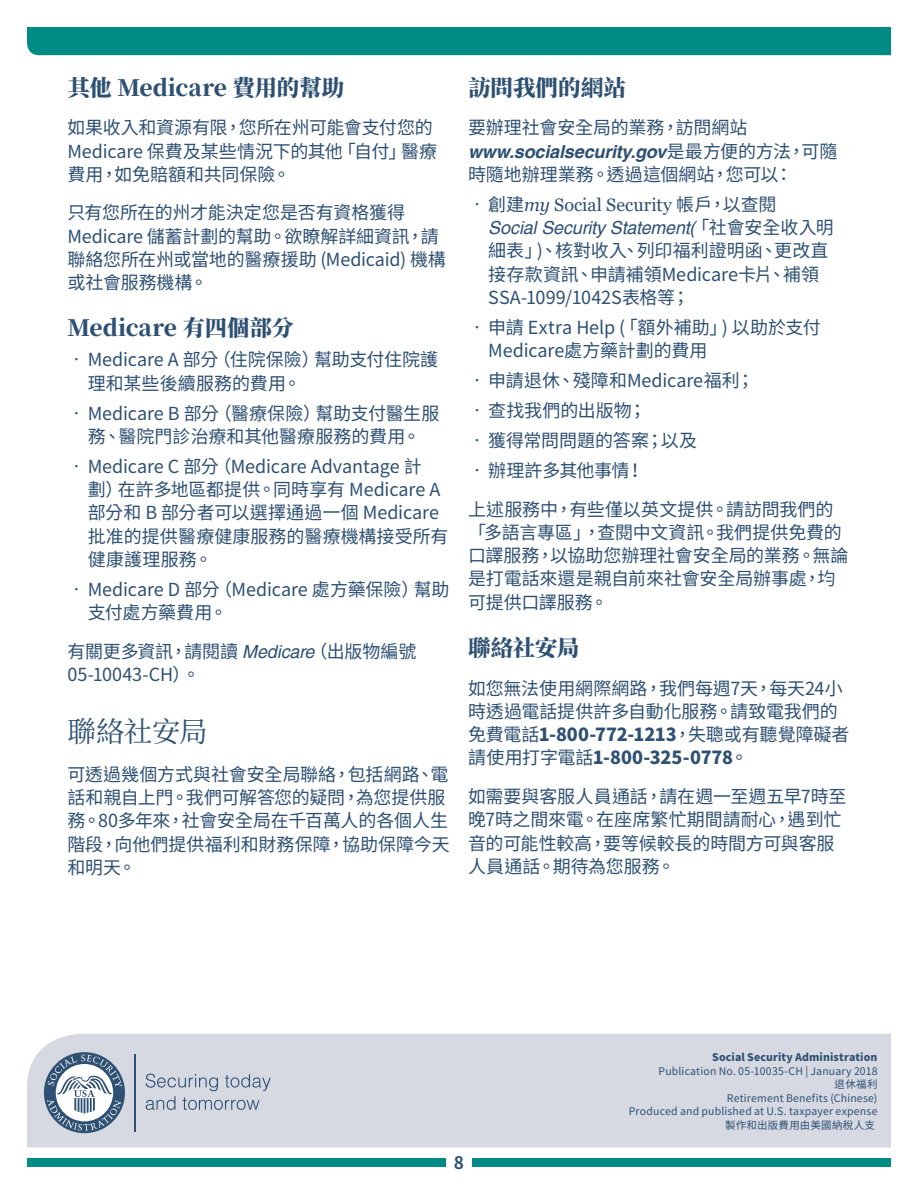
<style>
.page{position:relative;width:918px;height:1188px;background:#fff}
.page>*{position:absolute;margin:0;border:0;box-sizing:border-box;transform-origin:0 0}
.t1{font:28.5px "Noto Serif CJ Ktc";letter-spacing:-.02em;color:#2e5072}
.t2{font:900 22.5px "Noto Serif CJ Ktc";letter-spacing:-.005em;color:#2e5072}
.t3{font:18px/23.2px "Noto Sans CJ Ktc";letter-spacing:-.005em;color:#2e5072}
.t4{font:700 17.25px "Noto Sans CJ Ktc";color:#2e5072}
.t5{font:10.5px "Noto Sans CJ Ktc";letter-spacing:.02em;color:#2e5072}
.t6{font:900 10.5px "Noto Sans CJ Ktc";letter-spacing:.01em;color:#2e5072}
.s1{font-family:"Helvetica";font-style:italic}
.s2{font-family:"Helvetica";font-weight:700;font-style:italic}
.s3{font-family:"Georgia";font-style:italic}
.s4{font-family:"Georgia"}
.s5{font-weight:900}
</style>
<div class="page">
<div style="left:27px;top:1159px;width:419px;height:8px;background:#008c84"></div>
<div style="left:472px;top:1159px;width:419px;height:8px;background:#008c84"></div>
<div style="left:27px;top:1034px;width:864px;height:113px;background:#d6d9e2"></div>
<div style="left:27px;top:27px;width:864px;height:28px;background:#008c84"></div>
<div style="left:44px;top:1052px;width:81px;height:81px;background:#2e5072;border-radius:50%"></div>
<svg style="left:47px;top:1055px;width:75px;height:76px"></svg>
<hr style="left:135px;top:1054px;width:1px;height:77px;background:#2e5072">
<svg style="left:146px;top:1074px;width:125px;height:36px;background:#bbc3d0"></svg>
<h2 class="t2" style="left:68px;top:75px;width:278px">其他 Medicare 費用的幫助</h2>
<p class="t3" style="left:68px;top:116px;width:371px">如果收入和資源有限，您所在州可能會支付您的<br>Medicare 保費及某些情況下的其他「自付」醫療費用，如免賠額和共同保險。</p>
<p class="t3" style="left:68px;top:202px;width:380px">只有您所在的州才能決定您是否有資格獲得<br>Medicare 儲蓄計劃的幫助。欲瞭解詳細資訊，請聯絡您所在州或當地的醫療援助 (Medicaid) 機構或社會服務機構。</p>
<h2 class="t2" style="left:68px;top:316px;width:228px">Medicare 有四個部分</h2>
<p class="t3" style="left:88px;top:349px;width:352px;text-indent:-20px">• Medicare A 部分（住院保險）幫助支付住院護理和某些後續服務的費用。</p>
<p class="t3" style="left:68px;top:402px;width:373px;text-align:center">• Medicare B 部分（醫療保險）幫助支付醫生服務、醫院門診治療和其他醫療服務的費用。</p>
<p class="t3" style="left:88px;top:455px;width:362px;text-indent:-20px">• Medicare C 部分（Medicare Advantage 計<br>劃）在許多地區都提供。同時享有 Medicare A部分和 B 部分者可以選擇通過一個 Medicare批准的提供醫療健康服務的醫療機構接受所有健康護理服務。</p>
<p class="t3" style="left:88px;top:578px;width:363px;text-indent:-20px">• Medicare D 部分（Medicare 處方藥保險）幫助支付處方藥費用。</p>
<p class="t3" style="left:68px;top:640px;width:350px">有關更多資訊，請閱讀 <span class="s1">Medicare</span>（出版物編號<br>05-10043-CH）。</p>
<h1 class="t1" style="left:68px;top:716px;width:142px">聯絡社安局</h1>
<p class="t3" style="left:68px;top:763px;width:384px">可透過幾個方式與社會安全局聯絡，包括網路、電話和親自上門。我們可解答您的疑問，為您提供服務。80多年來，社會安全局在千百萬人的各個人生階段，向他們提供福利和財務保障，協助保障今天和明天。</p>
<h2 class="t2" style="left:468px;top:75px;width:159px">訪問我們的網站</h2>
<p class="t3" style="left:468px;top:116px;width:371px">要辦理社會安全局的業務，訪問網站<span class="s2">www.socialsecurity.gov</span>是最方便的方法，可隨時隨地辦理業務。透過這個網站，您可以：</p>
<p class="t3" style="left:488px;top:193px;width:347px;text-indent:-20px">• 創建<span class="s3">my</span> <span class="s4">Social Security</span> 帳戶，以查閱<br><span class="s1">Social Security Statement(</span>「社會安全收入明細表」)、核對收入、列印福利證明函、更改直接存款資訊、申請補領Medicare卡片、補領<br>SSA-1099/1042S表格等；</p>
<p class="t3" style="left:488px;top:316px;width:334px;text-indent:-20px">• 申請 Extra Help (「額外補助」) 以助於支付<br>Medicare處方藥計劃的費用</p>
<p class="t3" style="left:468px;top:369px;width:288px">• 申請退休、殘障和Medicare福利；</p>
<p class="t3" style="left:468px;top:399px;width:180px">• 查找我們的出版物；</p>
<p class="t3" style="left:468px;top:429px;width:231px">• 獲得常問問題的答案；以及</p>
<p class="t3" style="left:468px;top:459px;width:178px">• 辦理許多其他事情！</p>
<p class="t3" style="left:468px;top:498px;width:382px">上述服務中，有些僅以英文提供。請訪問我們的「多語言專區」，查閱中文資訊。我們提供免費的口譯服務，以協助您辦理社會安全局的業務。無論是打電話來還是親自前來社會安全局辦事處，均可提供口譯服務。</p>
<h2 class="t2" style="left:468px;top:635px;width:113px">聯絡社安局</h2>
<p class="t3" style="left:468px;top:677px;width:383px">如您無法使用網際網路，我們每週7天，每天24小時透過電話提供許多自動化服務。請致電我們的免費電話<span class="s5">1-800-772-1213</span>，失聰或有聽覺障礙者請使用打字電話<span class="s5">1-800-325-0778</span>。</p>
<p class="t3" style="left:468px;top:785px;width:380px">如需要與客服人員通話，請在週一至週五早7時至晚7時之間來電。在座席繁忙期間請耐心，遇到忙音的可能性較高，要等候較長的時間方可與客服人員通話。期待為您服務。</p>
<p class="t6" style="left:712px;top:1051px;width:167px">Social Security Administration</p>
<p class="t5" style="left:659px;top:1065px;width:220px">Publication No. 05-10035-CH | January 2018</p>
<p class="t5" style="left:835px;top:1078px;width:44px">退休福利</p>
<p class="t5" style="left:727px;top:1092px;width:152px">Retirement Benefits (Chinese)</p>
<p class="t5" style="left:629px;top:1105px;width:250px">Produced and published at U.S. taxpayer expense</p>
<p class="t5" style="left:725px;top:1119px;width:151px">製作和出版費用由美國納稅人支</p>
<p class="t4" style="left:454px;top:1153px;width:12px">8</p>
</div>
